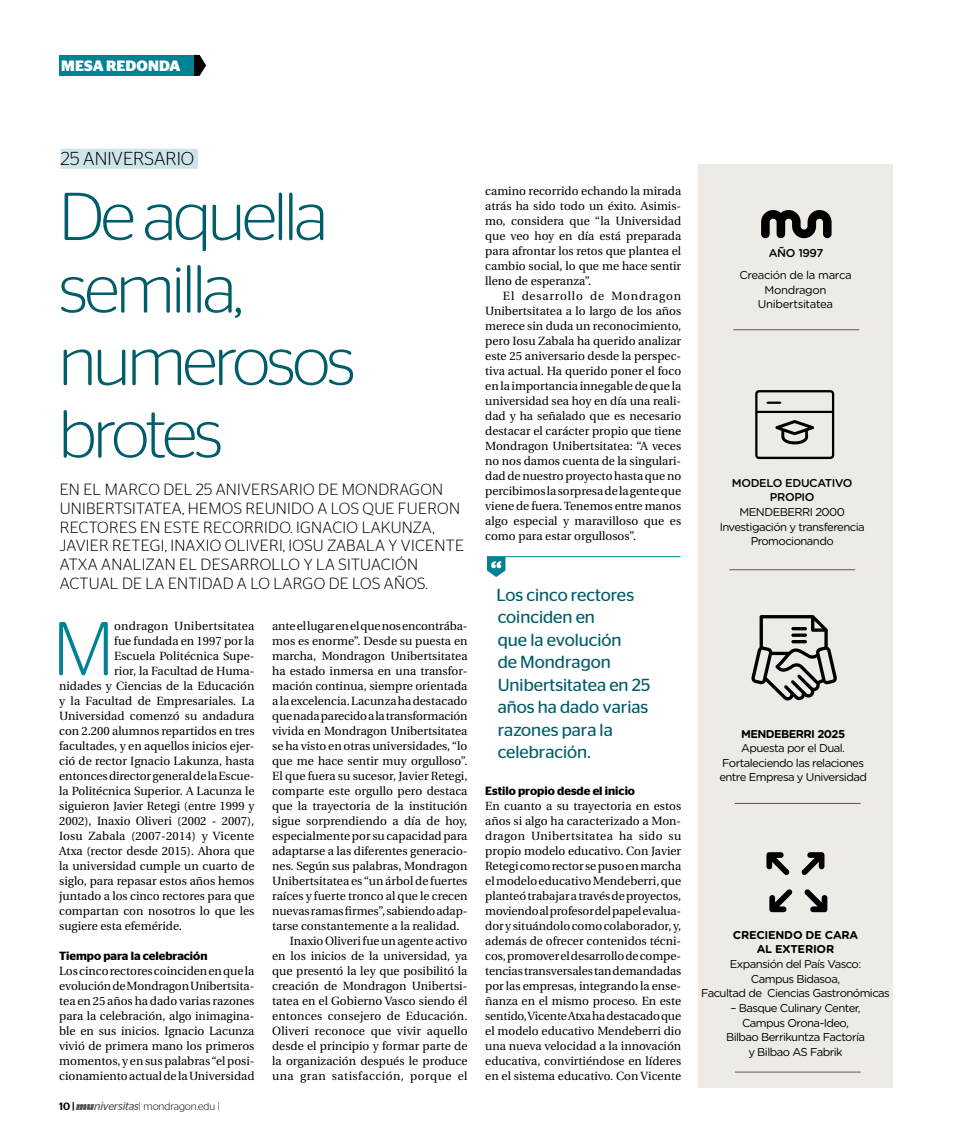
<style>
.page{position:relative;width:957px;height:1134px;background:#fff}
.page>*{position:absolute;margin:0;border:0;box-sizing:border-box;transform-origin:0 0}
.t1{font:300 75.88px "Stag Sans Round";color:#008295}
.t2{font:300 67.5px/72.5px "Stag Sans Round";letter-spacing:-.04em;color:#005d6a}
.t3{font:300 18.75px "Stag Sans Round";color:#000}
.t4{font:17.5px/22.5px "Stag Sans Round";color:#005d6a}
.t5{font:300 16.25px/18.8px "Stag Sans Round";letter-spacing:.02em;color:#000}
.t6{font:700 15px "Stag Sans";letter-spacing:.005em;color:#fff}
.t7{font:11.88px/15px "Utopia";color:#000;text-align:justify}
.t8{font:600 11.88px "Stag Sans";color:#000}
.t9{font:11.88px "Utopia";letter-spacing:.04em;color:#000}
.t10{font:11.88px "Utopia";letter-spacing:.02em;color:#000}
.t11{font:11.38px/14.6px "Gotham Rounded";letter-spacing:-.05em;color:#000;text-align:center}
.t12{font:11.38px/14.6px "Gotham Rounded";letter-spacing:-.03em;color:#000;text-align:center}
.t13{font:500 11.38px/14.6px "Gotham Rounded";letter-spacing:-.03em;color:#000;text-align:center}
.t14{font:700 11.38px/14.6px "Gotham Rounded";letter-spacing:-.02em;color:#000;text-align:center}
.t15{font:700 11.38px "Gotham Rounded";letter-spacing:-.05em;color:#000}
.t16{font:300 10.62px "Stag Sans";color:#000}
.s1{font-weight:500}
.s2{font-weight:900;font-style:italic;font-size:11.25px;color:#575756}
.s3{font-weight:400;font-style:italic;font-size:11.25px;color:#575756}
</style>
<div class="page">
<div style="left:59px;top:55px;width:139px;height:21px;background:#008295"></div>
<svg style="left:194px;top:55px;width:12px;height:21px"></svg>
<div style="left:61px;top:149px;width:137px;height:20px;background:#cee4ea"></div>
<div style="left:698px;top:164px;width:195px;height:924px;background:#eeeae6"></div>
<hr style="left:733px;top:329px;width:126px;height:1px;background:#61555a">
<hr style="left:487px;top:556px;width:193px;height:1px;background:#008295">
<svg style="left:487px;top:557px;width:18px;height:20px"></svg>
<svg style="left:761px;top:210px;width:70px;height:28px"></svg>
<hr style="left:729px;top:569px;width:126px;height:1px;background:#61555a">
<svg style="left:755px;top:390px;width:79px;height:69px"></svg>
<hr style="left:735px;top:803px;width:125px;height:1px;background:#61555a">
<svg style="left:751px;top:615px;width:86px;height:85px"></svg>
<svg style="left:801px;top:852px;width:23px;height:23px"></svg>
<svg style="left:804px;top:889px;width:23px;height:23px"></svg>
<svg style="left:769px;top:889px;width:23px;height:23px"></svg>
<svg style="left:766px;top:852px;width:23px;height:23px"></svg>
<hr style="left:735px;top:1072px;width:125px;height:1px;background:#61555a">
<p class="t6" style="left:61px;top:57px;width:121px">MESA REDONDA</p>
<h3 class="t3" style="left:61px;top:148px;width:135px">25 ANIVERSARIO</h3>
<h2 class="t2" style="left:59px;top:179px;width:298px">De aquella semilla, numerosos brotes</h2>
<p class="t5" style="left:60px;top:480px;width:406px">EN EL MARCO DEL 25 ANIVERSARIO DE MONDRAGON UNIBERTSITATEA, HEMOS REUNIDO A LOS QUE FUERON RECTORES EN ESTE RECORRIDO. IGNACIO LAKUNZA, JAVIER RETEGI, INAXIO OLIVERI, IOSU ZABALA Y VICENTE ATXA ANALIZAN EL DESARROLLO Y LA SITUACIÓN ACTUAL DE LA ENTIDAD A LO LARGO DE LOS AÑOS.</p>
<h1 class="t1" style="left:53px;top:606px;width:63px">M</h1>
<p class="t10" style="left:114px;top:619px;width:142px">ondragon Unibertsitatea</p>
<p class="t7" style="left:272px;top:619px;width:197px">ante el lugar en el que nos encontrába-</p>
<p class="t7" style="left:272px;top:634px;width:197px">mos es enorme”. Desde su puesta en</p>
<p class="t7" style="left:272px;top:649px;width:197px">marcha, Mondragon Unibertsitatea</p>
<p class="t7" style="left:272px;top:664px;width:197px">ha estado inmersa en una transfor-</p>
<p class="t7" style="left:272px;top:679px;width:197px">mación continua, siempre orientada</p>
<p class="t7" style="left:272px;top:694px;width:197px">a la excelencia. Lacunza ha destacado</p>
<p class="t7" style="left:272px;top:709px;width:197px">que nada parecido a la transformación</p>
<p class="t7" style="left:272px;top:724px;width:197px">vivida en Mondragon Unibertsitatea</p>
<p class="t7" style="left:272px;top:739px;width:197px">se ha visto en otras universidades, “lo</p>
<p class="t7" style="left:272px;top:754px;width:197px">que me hace sentir muy orgulloso”.</p>
<p class="t7" style="left:272px;top:769px;width:197px">El que fuera su sucesor, Javier Retegi,</p>
<p class="t7" style="left:272px;top:784px;width:197px">comparte este orgullo pero destaca</p>
<p class="t7" style="left:272px;top:799px;width:197px">que la trayectoria de la institución</p>
<p class="t7" style="left:272px;top:814px;width:197px">sigue sorprendiendo a día de hoy,</p>
<p class="t7" style="left:272px;top:829px;width:197px">especialmente por su capacidad para</p>
<p class="t7" style="left:272px;top:844px;width:197px">adaptarse a las diferentes generacio-</p>
<p class="t7" style="left:272px;top:859px;width:197px">nes. Según sus palabras, Mondragon</p>
<p class="t7" style="left:272px;top:874px;width:197px">Unibertsitatea es “un árbol de fuertes</p>
<p class="t7" style="left:272px;top:889px;width:197px">raíces y fuerte tronco al que le crecen</p>
<p class="t7" style="left:272px;top:904px;width:197px">nuevas ramas firmes”, sabiendo adap-</p>
<p class="t7" style="left:272px;top:919px;width:189px">tarse constantemente a la realidad.</p>
<p class="t7" style="left:290px;top:934px;width:179px">Inaxio Oliveri fue un agente activo</p>
<p class="t7" style="left:272px;top:949px;width:197px">en los inicios de la universidad, ya</p>
<p class="t7" style="left:272px;top:964px;width:197px">que presentó la ley que posibilitó la</p>
<p class="t7" style="left:272px;top:979px;width:197px">creación de Mondragon Unibertsi-</p>
<p class="t7" style="left:272px;top:994px;width:197px">tatea en el Gobierno Vasco siendo él</p>
<p class="t7" style="left:272px;top:1009px;width:197px">entonces consejero de Educación.</p>
<p class="t7" style="left:272px;top:1024px;width:197px">Oliveri reconoce que vivir aquello</p>
<p class="t7" style="left:272px;top:1039px;width:197px">desde el principio y formar parte de</p>
<p class="t7" style="left:272px;top:1054px;width:197px">la organización después le produce</p>
<p class="t9" style="left:272px;top:1069px;width:197px">una gran satisfacción, porque el</p>
<p class="t7" style="left:114px;top:634px;width:142px">fue fundada en 1997 por la</p>
<p class="t7" style="left:114px;top:649px;width:142px">Escuela Politécnica Supe-</p>
<p class="t7" style="left:114px;top:664px;width:142px">rior, la Facultad de Huma-</p>
<p class="t7" style="left:59px;top:679px;width:197px">nidades y Ciencias de la Educación</p>
<p class="t7" style="left:59px;top:694px;width:197px">y la Facultad de Empresariales. La</p>
<p class="t7" style="left:59px;top:709px;width:197px">Universidad comenzó su andadura</p>
<p class="t7" style="left:59px;top:724px;width:197px">con 2.200 alumnos repartidos en tres</p>
<p class="t7" style="left:59px;top:739px;width:197px">facultades, y en aquellos inicios ejer-</p>
<p class="t7" style="left:59px;top:754px;width:197px">ció de rector Ignacio Lakunza, hasta</p>
<p class="t7" style="left:59px;top:769px;width:197px">entonces director general de la Escue-</p>
<p class="t7" style="left:59px;top:784px;width:197px">la Politécnica Superior. A Lacunza le</p>
<p class="t7" style="left:59px;top:799px;width:197px">siguieron Javier Retegi (entre 1999 y</p>
<p class="t7" style="left:59px;top:814px;width:197px">2002), Inaxio Oliveri (2002 - 2007),</p>
<p class="t7" style="left:59px;top:829px;width:197px">Iosu Zabala (2007-2014) y Vicente</p>
<p class="t7" style="left:59px;top:844px;width:197px">Atxa (rector desde 2015). Ahora que</p>
<p class="t7" style="left:59px;top:859px;width:197px">la universidad cumple un cuarto de</p>
<p class="t7" style="left:59px;top:874px;width:197px">siglo, para repasar estos años hemos</p>
<p class="t7" style="left:59px;top:889px;width:197px">juntado a los cinco rectores para que</p>
<p class="t7" style="left:59px;top:904px;width:197px">compartan con nosotros lo que les</p>
<p class="t7" style="left:59px;top:919px;width:124px">sugiere esta efeméride.</p>
<p class="t8" style="left:59px;top:949px;width:150px">Tiempo para la celebración</p>
<p class="t7" style="left:59px;top:964px;width:197px">Los cinco rectores coinciden en que la evolución de Mondragon Unibertsita&shy;tea en 25 años ha dado varias razones para la celebración, algo inimagina&shy;ble en sus inicios. Ignacio Lacunza vivió de primera mano los primeros momentos, y en sus palabras “el posi&shy;cionamiento actual de la Universidad</p>
<p class="t16" style="left:59px;top:1100px;width:162px"><span class="s1">10 |</span> <span class="s2">mu</span><span class="s3">niversitas</span>| mondragon.edu |</p>
<p class="t7" style="left:485px;top:184px;width:197px">camino recorrido echando la mirada atrás ha sido todo un éxito. Asimis&shy;mo, considera que “la Universidad que veo hoy en día está preparada para afrontar los retos que plantea el cambio social, lo que me hace sentir lleno de esperanza”.</p>
<p class="t7" style="left:485px;top:289px;width:197px;text-indent:18px">El desarrollo de Mondragon Unibertsitatea a lo largo de los años merece sin duda un reconocimiento, pero Iosu Zabala ha querido analizar este 25 aniversario desde la perspec&shy;tiva actual. Ha querido poner el foco en la importancia innegable de que la universidad sea hoy en día una reali&shy;dad y ha señalado que es necesario destacar el carácter propio que tiene Mondragon Unibertsitatea: “A veces no nos damos cuenta de la singulari&shy;dad de nuestro proyecto hasta que no percibimos la sorpresa de la gente que viene de fuera. Tenemos entre manos algo especial y maravilloso que es como para estar orgullosos”.</p>
<h3 class="t4" style="left:496px;top:583px;width:155px">Los cinco rectores coinciden en<br>que la evolución<br>de Mondragon<br>Unibertsitatea en 25 años ha dado varias razones para la celebración.</h3>
<p class="t8" style="left:485px;top:784px;width:151px">Estilo propio desde el inicio</p>
<p class="t7" style="left:485px;top:799px;width:198px">En cuanto a su trayectoria en estos años si algo ha caracterizado a Mon&shy;dragon Unibertsitatea ha sido su propio modelo educativo. Con Javier Retegi como rector se puso en marcha el modelo educativo Mendeberri, que planteó trabajar a través de proyectos, moviendo al profesor del papel evalua&shy;dor y situándolo como colaborador, y, además de ofrecer contenidos técni&shy;cos, promover el desarrollo de compe&shy;tencias transversales tan demandadas por las empresas, integrando la ense&shy;ñanza en el mismo proceso. En este sentido, Vicente Atxa ha destacado que el modelo educativo Mendeberri dio una nueva velocidad a la innovación educativa, convirtiéndose en líderes en el sistema educativo. Con Vicente</p>
<p class="t13" style="left:769px;top:245px;width:56px">AÑO 1997</p>
<p class="t12" style="left:739px;top:267px;width:114px">Creación de la marca<br>Mondragon<br>Unibertsitatea</p>
<p class="t13" style="left:732px;top:475px;width:122px">MODELO EDUCATIVO<br>PROPIO</p>
<p class="t11" style="left:719px;top:504px;width:147px">MENDEBERRI 2000<br>Investigación y transferencia<br>Promocionando</p>
<p class="t15" style="left:741px;top:725px;width:106px">MENDEBERRI 2025</p>
<p class="t11" style="left:719px;top:740px;width:149px">Apuesta por el Dual.<br>Fortaleciendo las relaciones entre Empresa y Universidad</p>
<p class="t14" style="left:733px;top:927px;width:127px">CRECIENDO DE CARA<br>AL EXTERIOR</p>
<p class="t11" style="left:701px;top:956px;width:190px">Expansión del País Vasco:<br>Campus Bidasoa,<br>Facultad de Ciencias Gastronómicas</p>
<p class="t11" style="left:726px;top:1000px;width:140px">– Basque Culinary Center,<br>Campus Orona-Ideo,<br>Bilbao Berrikuntza Factoría y Bilbao AS Fabrik</p>
</div>
